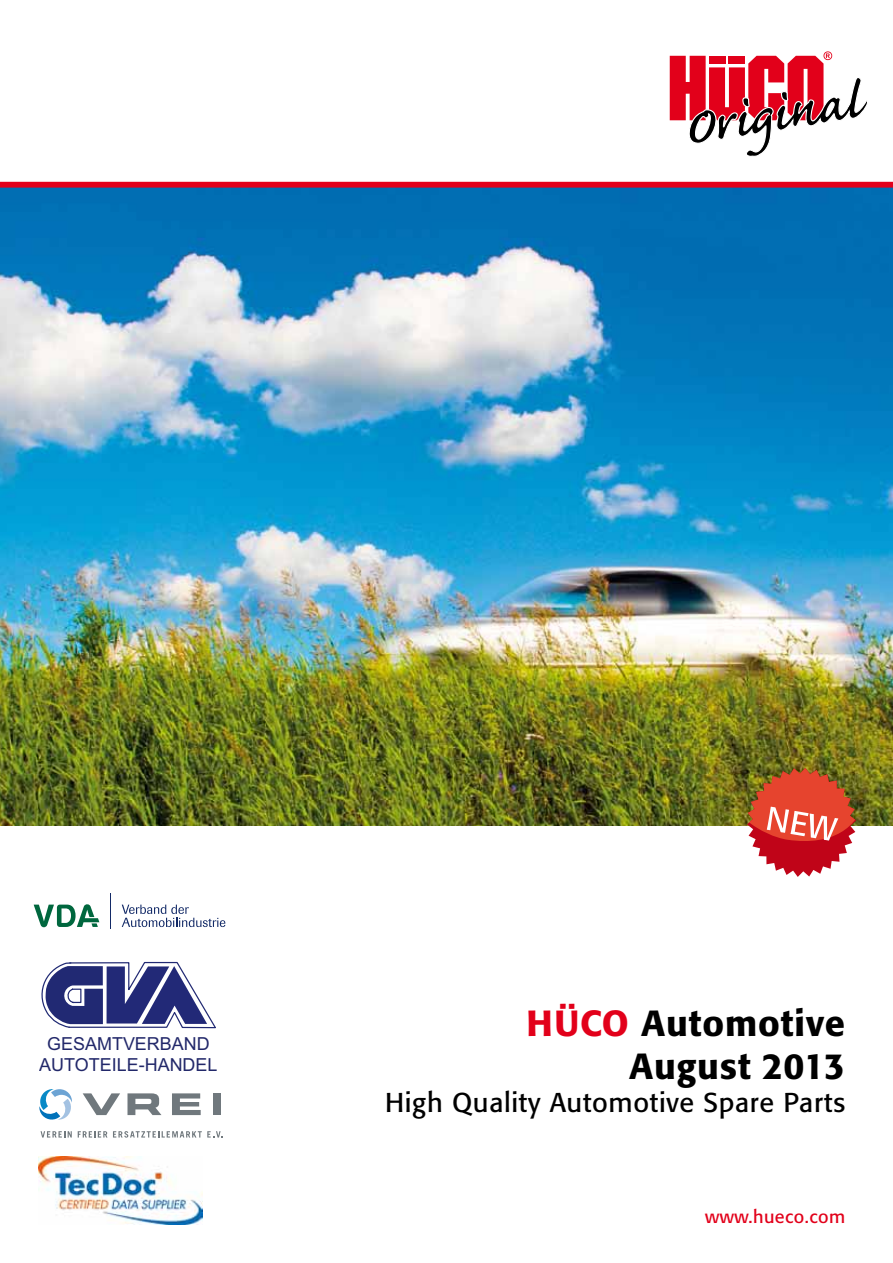
<style>
.page{position:relative;width:893px;height:1263px;background:#fff}
.page>*{position:absolute;margin:0;border:0;box-sizing:border-box;transform-origin:0 0}
.t1{font:500 36px/43.2px "Formata";letter-spacing:.025em;color:#000;text-align:right}
.t2{font:27px "Formata";letter-spacing:.025em;color:#000}
.t3{font:18px/20.7px "Arial";color:#22286a;text-align:center}
.t4{font:18px "Formata";letter-spacing:.025em;color:#e2001a}
.s1{color:#e2001a}
</style>
<div class="page">
<img style="left:0;top:188px;width:893px;height:637px">
<svg style="left:0;top:182px;width:893px;height:6px;background:#d30723"></svg>
<svg style="left:670px;top:51px;width:197px;height:106px"></svg>
<img style="left:39px;top:1157px;width:163px;height:68px">
<svg style="left:41px;top:961px;width:175px;height:68px"></svg>
<svg style="left:83px;top:1093px;width:37px;height:22px"></svg>
<svg style="left:172px;top:1093px;width:29px;height:22px"></svg>
<div style="left:213px;top:1093px;width:8px;height:22px;background:#70787d"></div>
<svg style="left:41px;top:1131px;width:31px;height:6px"></svg>
<svg style="left:78px;top:1131px;width:29px;height:6px"></svg>
<svg style="left:113px;top:1131px;width:110px;height:7px"></svg>
<svg style="left:39px;top:1089px;width:33px;height:31px"></svg>
<svg style="left:127px;top:1093px;width:34px;height:22px"></svg>
<hr style="left:110px;top:893px;width:1px;height:36px;background:#132a67">
<svg style="left:122px;top:904px;width:103px;height:23px"></svg>
<svg style="left:34px;top:904px;width:65px;height:24px"></svg>
<svg style="left:747px;top:768px;width:109px;height:109px"></svg>
<p class="t3" style="left:39px;top:1034px;width:180px">GESAMTVERBAND<br>AUTOTEILE-HANDEL</p>
<h1 class="t1" style="left:526px;top:1001px;width:320px"><span class="s1">HÜCO</span> Automotive<br>August 2013</h1>
<p class="t2" style="left:385px;top:1086px;width:462px">High Quality Automotive Spare Parts</p>
<p class="t4" style="left:705px;top:1206px;width:142px">www.hueco.com</p>
</div>
